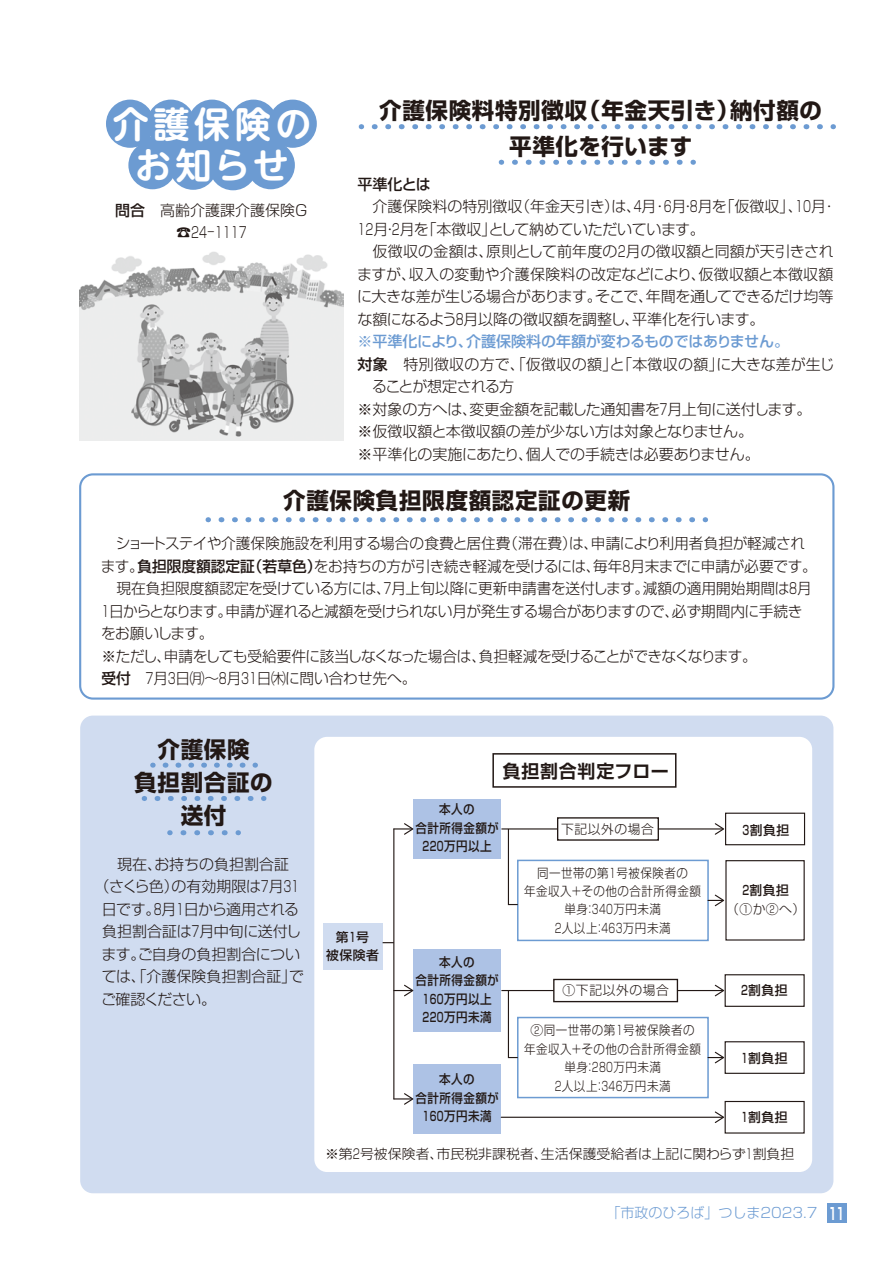
<style>
.page{position:relative;width:893px;height:1263px;background:#fff}
.page>*{position:absolute;margin:0;border:0;box-sizing:border-box;transform-origin:0 0}
.t1{font:700 36px/40.5px "UD Shin M Go Pro De";letter-spacing:.125em;color:#fff;text-align:center}
.t2{font:700 22.5px/33px "Shin Go Pr 6";letter-spacing:.03em;color:#221815;text-align:center}
.t3{font:700 18px "Shin Go Pr 6 De";letter-spacing:.04em;color:#221815}
.t4{font:300 15px/22.5px "Shin Go Pr 6";letter-spacing:-.02em;color:#221815}
.t5{font:300 15px/22.5px "Shin Go Pr 6";color:#221815;text-align:center}
.t6{font:300 15px "Shin Go Pr 6";letter-spacing:-.02em;color:#221815;scale:.7 1}
.t7{font:300 15px "Shin Go Pr 6";letter-spacing:.02em;color:#221815}
.t8{font:500 15px "Shin Go Pr 6";letter-spacing:-.01em;color:#6c9bd2}
.t9{font:300 15px "Shin Go Pr 6";letter-spacing:-.055em;color:#221815}
.t10{font:300 15px "Shin Go Pr 6";letter-spacing:-.04em;color:#221815}
.t11{font:300 15px "Shin Go Pr 6";letter-spacing:-.05em;color:#221815}
.t12{font:500 15px "Shin Go Pr 6";letter-spacing:-.03em;color:#221815}
.t13{font:300 14.1px "Shin Go Pr 6";color:#6c9bd2}
.t14{font:300 13.5px "Shin Go Pr 6";color:#221815}
.t15{font:300 12.9px/18.5px "Shin Go Pr 6";letter-spacing:.04em;color:#221815;text-align:center}
.t16{font:500 12.9px/18.5px "Shin Go Pr 6";letter-spacing:.04em;color:#221815;text-align:center;scale:.9 1}
.t17{font:300 12.9px/18.5px "Shin Go Pr 6";letter-spacing:.04em;color:#221815;text-align:center;scale:.9 1}
.t18{font:500 12.9px "Shin Go Pr 6";letter-spacing:.04em;color:#221815;scale:.7 1}
.t19{font:500 12.9px/18.5px "Shin Go Pr 6";letter-spacing:.04em;color:#221815;text-align:center}
.s1{font-weight:500}
.s2{font-family:"Shin Go Pr 6 De";font-weight:700;font-size:16.5px;color:#fff}
</style>
<div class="page">
<div style="left:80px;top:715px;width:753px;height:478px;background:#d0dcf0;border-radius:13px"></div>
<div style="left:314px;top:737px;width:498px;height:435px;background:#fff;border-radius:13px"></div>
<div style="left:79px;top:473px;width:755px;height:227px;border:2px solid #6c9bd2;border-radius:13px"></div>
<svg style="left:165px;top:763px;width:81px;height:5px"></svg>
<svg style="left:157px;top:796px;width:97px;height:5px"></svg>
<svg style="left:374px;top:124px;width:449px;height:5px"></svg>
<svg style="left:514px;top:160px;width:169px;height:5px"></svg>
<svg style="left:183px;top:830px;width:45px;height:5px"></svg>
<img style="left:80px;top:251px;width:263px;height:189px">
<svg style="left:146px;top:136px;width:131px;height:16px"></svg>
<div style="left:106px;top:100px;width:48px;height:48px;background:#6c9bd2;border-radius:50%"></div>
<div style="left:147px;top:100px;width:48px;height:48px;background:#6c9bd2;border-radius:50%"></div>
<div style="left:188px;top:100px;width:48px;height:48px;background:#6c9bd2;border-radius:50%"></div>
<div style="left:229px;top:100px;width:49px;height:48px;background:#6c9bd2;border-radius:50%"></div>
<div style="left:269px;top:100px;width:48px;height:48px;background:#6c9bd2;border-radius:50%"></div>
<div style="left:128px;top:141px;width:49px;height:48px;background:#6c9bd2;border-radius:50%"></div>
<div style="left:169px;top:142px;width:48px;height:48px;background:#6c9bd2;border-radius:50%"></div>
<div style="left:209px;top:142px;width:48px;height:48px;background:#6c9bd2;border-radius:50%"></div>
<div style="left:247px;top:141px;width:48px;height:48px;background:#6c9bd2;border-radius:50%"></div>
<svg style="left:221px;top:517px;width:474px;height:5px"></svg>
<div style="left:323px;top:923px;width:60px;height:47px;background:#d0dcf0"></div>
<div style="left:413px;top:799px;width:88px;height:60px;background:#adc2e5"></div>
<div style="left:517px;top:860px;width:192px;height:81px;border:2px solid #6c9bd2"></div>
<div style="left:517px;top:1017px;width:192px;height:81px;border:2px solid #6c9bd2"></div>
<div style="left:413px;top:949px;width:88px;height:82px;background:#adc2e5"></div>
<div style="left:413px;top:1064px;width:88px;height:70px;background:#adc2e5"></div>
<hr style="left:501px;top:828px;width:57px;height:1px;background:#221815">
<hr style="left:501px;top:990px;width:53px;height:1px;background:#221815">
<hr style="left:393px;top:829px;width:1px;height:270px;background:#221815">
<div style="left:553px;top:979px;width:125px;height:23px;border:1px solid #221815"></div>
<div style="left:557px;top:817px;width:102px;height:24px;border:1px solid #221815"></div>
<div style="left:492px;top:753px;width:184px;height:35px;border:2px solid #221815"></div>
<div style="left:725px;top:974px;width:80px;height:33px;border:1px solid #221815"></div>
<div style="left:725px;top:813px;width:80px;height:32px;border:1px solid #221815"></div>
<div style="left:725px;top:1041px;width:80px;height:33px;border:1px solid #221815"></div>
<div style="left:725px;top:1101px;width:80px;height:32px;border:1px solid #221815"></div>
<svg style="left:507px;top:828px;width:12px;height:78px"></svg>
<svg style="left:507px;top:991px;width:12px;height:68px"></svg>
<hr style="left:658px;top:828px;width:65px;height:1px;background:#221815">
<svg style="left:715px;top:823px;width:9px;height:12px"></svg>
<svg style="left:708px;top:895px;width:16px;height:11px"></svg>
<hr style="left:677px;top:990px;width:46px;height:1px;background:#221815">
<svg style="left:715px;top:985px;width:9px;height:11px"></svg>
<svg style="left:708px;top:1052px;width:16px;height:11px"></svg>
<hr style="left:501px;top:1117px;width:222px;height:1px;background:#221815">
<svg style="left:715px;top:1111px;width:9px;height:12px"></svg>
<svg style="left:394px;top:823px;width:19px;height:12px"></svg>
<svg style="left:394px;top:1093px;width:19px;height:12px"></svg>
<svg style="left:394px;top:985px;width:19px;height:11px"></svg>
<div style="left:827px;top:1203px;width:19px;height:19px;background:#6c9bd2"></div>
<h2 class="t2" style="left:379px;top:92px;width:444px;line-height:35.7px">介護保険料特別徴収（年金天引き）納付額の平準化を行います</h2>
<p class="t12" style="left:358px;top:172px;width:75px">平準化とは</p>
<p class="t4" style="left:358px;top:194px;width:477px;text-indent:15px">介護保険料の特別徴収（年金天引き）は、4月･6月・8月を「仮徴収」、10月･<br>12月・2月を「本徴収」として納めていただいています。</p>
<p class="t4" style="left:357px;top:239px;width:478px;text-align:justify;text-indent:16px">仮徴収の金額は、原則として前年度の2月の徴収額と同額が天引きされますが、収入の変動や介護保険料の改定などにより、仮徴収額と本徴収額に大きな差が生じる場合があります。そこで、年間を通してできるだけ均等な額になるよう8月以降の徴収額を調整し、平準化を行います。</p>
<p class="t8" style="left:358px;top:329px;width:433px">※平準化により、介護保険料の年額が変わるものではありません。</p>
<p class="t7" style="left:358px;top:352px;width:478px"><span class="s1">対象</span>　特別徴収の方で、「仮徴収の額」と「本徴収の額」に大きな差が生じ</p>
<p class="t9" style="left:372px;top:374px;width:144px">ることが想定される方</p>
<p class="t4" style="left:358px;top:396px;width:455px">※対象の方へは、変更金額を記載した通知書を7月上旬に送付します。</p>
<p class="t4" style="left:358px;top:419px;width:397px">※仮徴収額と本徴収額の差が少ない方は対象となりません。</p>
<p class="t4" style="left:358px;top:441px;width:404px">※平準化の実施にあたり、個人での手続きは必要ありません。</p>
<h2 class="t2" style="left:283px;top:484px;width:348px">介護保険負担限度額認定証の更新</h2>
<p class="t4" style="left:116px;top:531px;width:691px">ショートステイや介護保険施設を利用する場合の食費と居住費（滞在費）は、申請により利用者負担が軽減され</p>
<p class="t4" style="left:101px;top:553px;width:717px">ます。<span class="s1">負担限度額認定証（若草色）</span>をお持ちの方が引き続き軽減を受けるには、毎年8月末までに申請が必要です。</p>
<p class="t5" style="left:116px;top:576px;width:697px">現在負担限度額認定を受けている方には、7月上旬以降に更新申請書を送付します。減額の適用開始期間は8月</p>
<p class="t6" style="left:101px;top:598px;width:1003px">1日からとなります。申請が遅れると減額を受けられない月が発生する場合がありますので、必ず期間内に手続き</p>
<p class="t10" style="left:101px;top:621px;width:114px">をお願いします。</p>
<p class="t4" style="left:101px;top:643px;width:657px">※ただし、申請をしても受給要件に該当しなくなった場合は、負担軽減を受けることができなくなります。</p>
<p class="t6" style="left:101px;top:666px;width:452px"><span class="s1">受付</span> 7月3日㈪～8月31日㈭に問い合わせ先へ。</p>
<h1 class="t1" style="left:113px;top:103px;width:200px">介護保険のお知らせ</h1>
<p class="t5" style="left:115px;top:198px;width:195px"><span class="s1">問合</span>　高齢介護課介護保険Ｇ☎24<sup>-</sup>1117</p>
<h2 class="t2" style="left:134px;top:733px;width:140px">介護保険<br>負担割合証の送付</h2>
<p class="t5" style="left:117px;top:852px;width:173px">現在、お持ちの負担割合証</p>
<p class="t4" style="left:95px;top:874px;width:206px">（さくら色）の有効期限は7月31</p>
<p class="t4" style="left:102px;top:897px;width:199px">日です。8月1日から適用される</p>
<p class="t4" style="left:102px;top:919px;width:201px">負担割合証は7月中旬に送付し</p>
<p class="t4" style="left:101px;top:942px;width:200px">ます。ご自身の負担割合につい</p>
<p class="t5" style="left:102px;top:964px;width:204px">ては、「介護保険負担割合証」で</p>
<p class="t11" style="left:101px;top:987px;width:116px">ご確認ください。</p>
<p class="t19" style="left:326px;top:927px;width:54px">第1号<br>被保険者</p>
<p class="t3" style="left:503px;top:756px;width:168px">負担割合判定フロー</p>
<p class="t16" style="left:415px;top:800px;width:94px">本人の<br>合計所得金額が<br>220万円以上</p>
<p class="t16" style="left:415px;top:952px;width:94px">本人の<br>合計所得金額が<br>160万円以上<br>220万円未満</p>
<p class="t16" style="left:415px;top:1069px;width:94px">本人の<br>合計所得金額が<br>160万円未満</p>
<p class="t15" style="left:561px;top:818px;width:94px">下記以外の場合</p>
<p class="t17" style="left:524px;top:862px;width:198px">同一世帯の第1号被保険者の<br>年金収入+その他の合計所得金額単身：340万円未満<br>2人以上：463万円未満</p>
<p class="t15" style="left:563px;top:980px;width:108px">①下記以外の場合</p>
<p class="t15" style="left:524px;top:1020px;width:178px">②同一世帯の第1号被保険者の年金収入+その他の合計所得金額単身：280万円未満<br>2人以上：346万円未満</p>
<p class="t18" style="left:742px;top:819px;width:68px">3割負担</p>
<p class="t18" style="left:742px;top:879px;width:68px">2割負担</p>
<p class="t15" style="left:726px;top:898px;width:81px">（①か②へ）</p>
<p class="t18" style="left:741px;top:980px;width:68px">2割負担</p>
<p class="t18" style="left:741px;top:1047px;width:68px">1割負担</p>
<p class="t18" style="left:741px;top:1107px;width:68px">1割負担</p>
<p class="t14" style="left:325px;top:1142px;width:471px">※第2号被保険者、市民税非課税者、生活保護受給者は上記に関わらず1割負担</p>
<p class="t13" style="left:606px;top:1201px;width:240px">「市政のひろば」つしま2023.7 <span class="s2">11</span></p>
</div>
